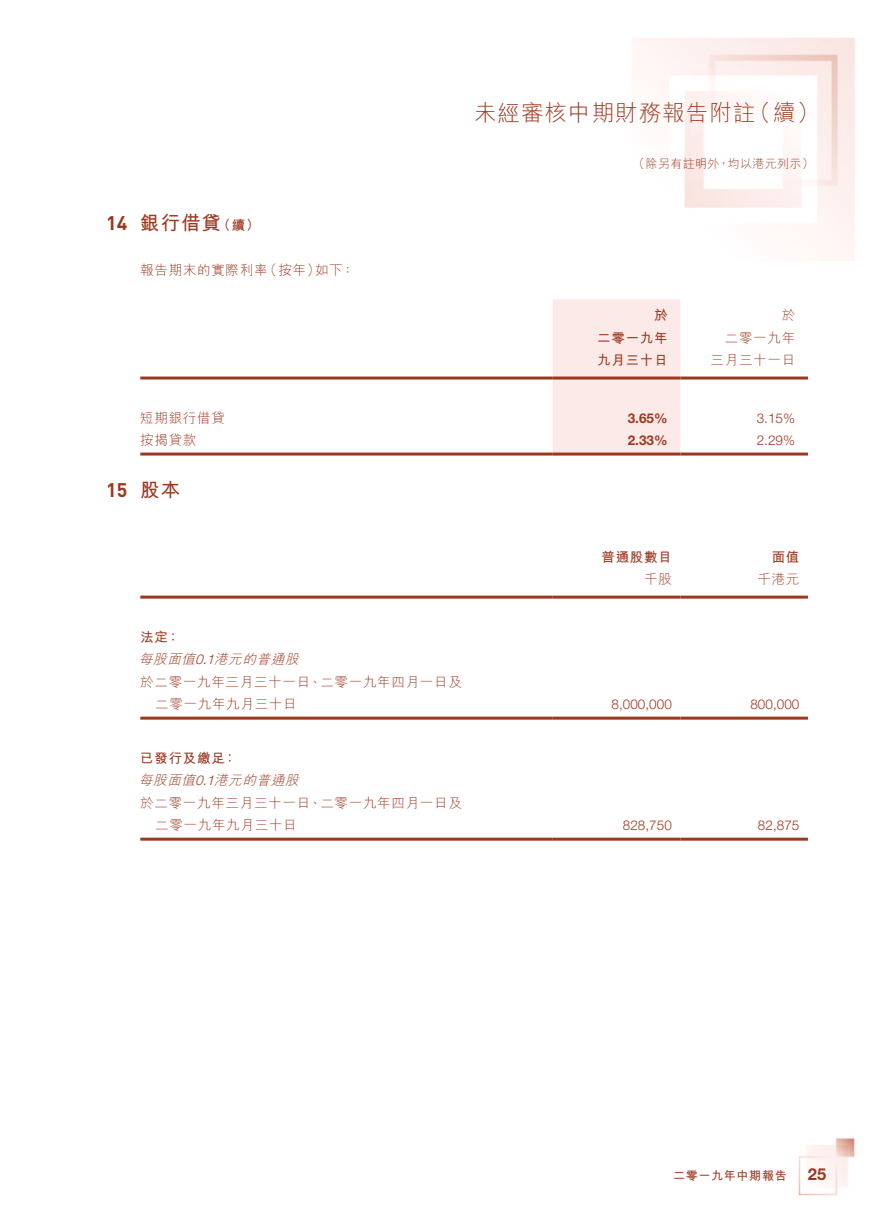
<style>
.page{position:relative;width:893px;height:1212px;background:#fff}
.page>*{position:absolute;margin:0;border:0;box-sizing:border-box;transform-origin:0 0}
.t1{font:300 22.5px "M Hei HK";letter-spacing:.045em;color:#9d3820}
.Heading_1{font:700 19.5px "M Hei HK";color:#9d3820}
.Heading_1-2{font:700 19.5px "DIN Pro";color:#9d3820}
.t2{font:700 16.5px "Helvetica Neue LT Std";color:#9d3820}
.Body_Text{font:300 13.5px/22.5px "M Hei HK";letter-spacing:.055em;color:#9d3820}
.Body_Text-2{font:300 13.5px "Helvetica Neue LT Std";letter-spacing:.005em;color:#9d3820}
.Body_Text-3{font:700 13.5px "M Hei HK";letter-spacing:.055em;color:#9d3820}
.Body_Text-4{font:italic 300 13.5px "M Hei HK";color:#9d3820}
.Body_Text-5{font:700 13.5px "Helvetica Neue LT Std";color:#9d3820}
.t3{font:300 12px "M Hei HK";letter-spacing:.03em;color:#9d3820}
.t4{font:700 12px "M Hei HK";letter-spacing:.06em;color:#9d3820}
.s1{font-family:"DIN Pro"}
.s2{font-size:13.5px}
.s3{font-family:"M Hei HK"}
.s4{font-family:"Helvetica Neue LT Std"}
</style>
<div class="page">
<img style="left:140px;top:37px;width:715px;height:1159px">
<div style="left:553px;top:299px;width:127px;height:153px;background:#fbeae7"></div>
<hr style="left:140px;top:376px;width:413px;height:3px;background:#9d3820">
<hr style="left:553px;top:376px;width:127px;height:3px;background:#9d3820">
<hr style="left:680px;top:376px;width:128px;height:3px;background:#9d3820">
<hr style="left:140px;top:452px;width:413px;height:3px;background:#9d3820">
<hr style="left:553px;top:452px;width:127px;height:3px;background:#9d3820">
<hr style="left:680px;top:452px;width:128px;height:3px;background:#9d3820">
<hr style="left:140px;top:596px;width:413px;height:3px;background:#9d3820">
<hr style="left:553px;top:596px;width:127px;height:3px;background:#9d3820">
<hr style="left:680px;top:596px;width:128px;height:3px;background:#9d3820">
<hr style="left:140px;top:717px;width:413px;height:3px;background:#9d3820">
<hr style="left:553px;top:717px;width:127px;height:3px;background:#9d3820">
<hr style="left:680px;top:717px;width:128px;height:3px;background:#9d3820">
<hr style="left:140px;top:838px;width:413px;height:3px;background:#9d3820">
<hr style="left:553px;top:838px;width:127px;height:3px;background:#9d3820">
<hr style="left:680px;top:838px;width:128px;height:3px;background:#9d3820">
<p class="Heading_1" style="left:106px;top:209px;width:155px"><span class="s1">14</span> 銀行借貸<span class="s2">（續）</span></p>
<p class="Body_Text" style="left:140px;top:259px;width:216px">報告期末的實際利率（按年）如下：</p>
<h1 class="t1" style="left:474px;top:101px;width:347px">未經審核中期財務報告附註（續）</h1>
<p class="t3" style="left:633px;top:157px;width:183px">（除另有註明外，均以港元列示）</p>
<p class="Body_Text-3" style="left:654px;top:305px;width:15px">於</p>
<p class="Body_Text-3" style="left:597px;top:328px;width:72px">二零一九年</p>
<p class="Body_Text-3" style="left:597px;top:350px;width:72px">九月三十日</p>
<p class="Body_Text" style="left:782px;top:304px;width:15px">於</p>
<p class="Body_Text" style="left:725px;top:326px;width:72px">二零一九年</p>
<p class="Body_Text" style="left:711px;top:349px;width:86px">三月三十一日</p>
<p class="Body_Text" style="left:140px;top:406px;width:86px">短期銀行借貸</p>
<p class="Body_Text-5" style="left:628px;top:410px;width:41px">3.65%</p>
<p class="Body_Text-2" style="left:757px;top:410px;width:40px">3.15%</p>
<p class="Body_Text" style="left:140px;top:429px;width:58px">按揭貸款</p>
<p class="Body_Text-5" style="left:628px;top:432px;width:41px">2.33%</p>
<p class="Body_Text-2" style="left:757px;top:432px;width:40px">2.29%</p>
<p class="Heading_1-2" style="left:106px;top:477px;width:75px">15 <span class="s3">股本</span></p>
<p class="Body_Text-3" style="left:140px;top:627px;width:41px">法定：</p>
<p class="Body_Text-4" style="left:139px;top:652px;width:165px">每股面值<span class="s4">0.1</span>港元的普通股</p>
<p class="Body_Text" style="left:155px;top:670px;width:308px;text-indent:-15px">於二零一九年三月三十一日、二零一九年四月一日及二零一九年九月三十日</p>
<p class="Body_Text-3" style="left:140px;top:748px;width:98px">已發行及繳足：</p>
<p class="Body_Text-4" style="left:139px;top:773px;width:165px">每股面值<span class="s4">0.1</span>港元的普通股</p>
<p class="Body_Text" style="left:155px;top:791px;width:308px;text-indent:-15px">於二零一九年三月三十一日、二零一九年四月一日及二零一九年九月三十日</p>
<p class="Body_Text-3" style="left:601px;top:547px;width:72px">普通股數目</p>
<p class="Body_Text-3" style="left:772px;top:547px;width:29px">面值</p>
<p class="Body_Text" style="left:644px;top:568px;width:29px">千股</p>
<p class="Body_Text" style="left:757px;top:568px;width:43px">千港元</p>
<p class="Body_Text-2" style="left:611px;top:696px;width:62px">8,000,000</p>
<p class="Body_Text-2" style="left:750px;top:696px;width:51px">800,000</p>
<p class="Body_Text-2" style="left:623px;top:817px;width:51px">828,750</p>
<p class="Body_Text-2" style="left:758px;top:817px;width:43px">82,875</p>
<p class="t4" style="left:673px;top:1166px;width:115px">二零一九年中期報告</p>
<p class="t2" style="left:808px;top:1164px;width:20px">25</p>
</div>
